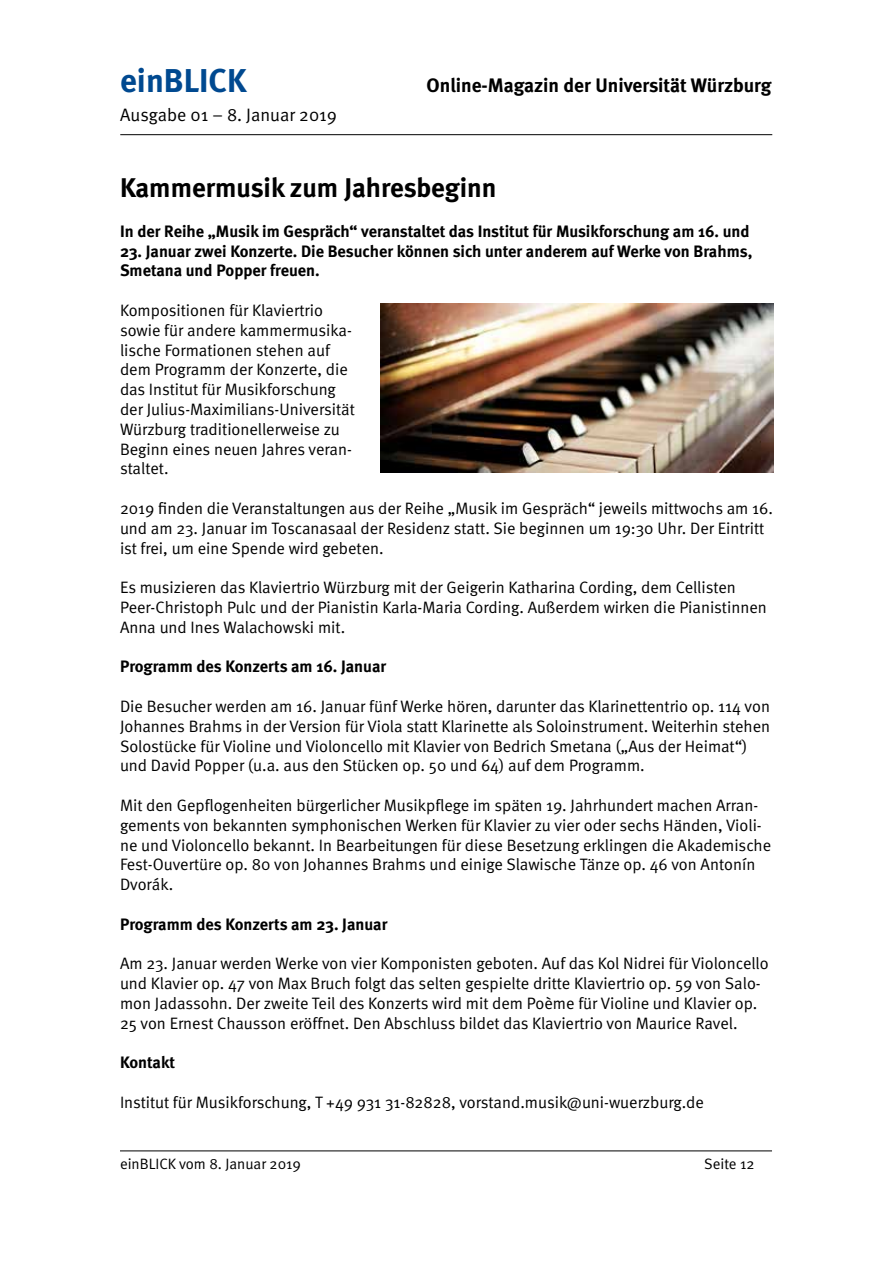
<style>
.page{position:relative;width:893px;height:1263px;background:#fff}
.page>*{position:absolute;margin:0;border:0;box-sizing:border-box;transform-origin:0 0}
.t1{font:700 33px "Meta";color:#004990}
.t2{font:700 27px "Meta";color:#000}
.t3{font:700 19.5px "Meta";color:#000}
.t4{font:18px "Meta Normal";color:#000}
.t5{font:16.5px/19.8px "Meta Normal";color:#000}
.t6{font:700 16.5px/19.8px "Meta";color:#000}
.t7{font:15px "Meta Normal";color:#000}
</style>
<div class="page">
<hr style="left:120px;top:134px;width:652px;height:1px;background:#000">
<hr style="left:120px;top:1150px;width:652px;height:1px;background:#000">
<img style="left:380px;top:304px;width:393px;height:168px">
<h1 class="t1" style="left:120px;top:61px;width:128px">einBLICK</h1>
<p class="t3" style="left:427px;top:74px;width:346px">Online-Magazin der Universität Würzburg</p>
<p class="t4" style="left:120px;top:105px;width:218px">Ausgabe 01 – 8. Januar 2019</p>
<h2 class="t2" style="left:120px;top:172px;width:378px">Kammermusik zum Jahresbeginn</h2>
<p class="t6" style="left:120px;top:221px;width:631px">In der Reihe „Musik im Gespräch“ veranstaltet das Institut für Musikforschung am 16. und</p>
<p class="t6" style="left:120px;top:241px;width:634px">23. Januar zwei Konzerte. Die Besucher können sich unter anderem auf Werke von Brahms,<br>Smetana und Popper freuen.</p>
<p class="t5" style="left:120px;top:300px;width:236px">Kompositionen für Klaviertrio sowie für andere kammermusika&shy;lische Formationen stehen auf dem Programm der Konzerte, die das Institut für Musikforschung der Julius-Maximilians-Universität<br>Würzburg traditionellerweise zu<br>Beginn eines neuen Jahres veran&shy;staltet.</p>
<p class="t5" style="left:120px;top:498px;width:654px">2019 finden die Veranstaltungen aus der Reihe „Musik im Gespräch“ jeweils mittwochs am 16. und am 23. Januar im Toscanasaal der Residenz statt. Sie beginnen um 19:30 Uhr. Der Eintritt ist frei, um eine Spende wird gebeten.</p>
<p class="t5" style="left:120px;top:577px;width:648px">Es musizieren das Klaviertrio Würzburg mit der Geigerin Katharina Cording, dem Cellisten<br>Peer-Christoph Pulc und der Pianistin Karla-Maria Cording. Außerdem wirken die Pianistinnen<br>Anna und Ines Walachowski mit.</p>
<p class="t6" style="left:120px;top:656px;width:268px">Programm des Konzerts am 16. Januar</p>
<p class="t5" style="left:120px;top:696px;width:652px">Die Besucher werden am 16. Januar fünf Werke hören, darunter das Klarinettentrio op. 114 von Johannes Brahms in der Version für Viola statt Klarinette als Soloinstrument. Weiterhin stehen Solostücke für Violine und Violoncello mit Klavier von Bedrich Smetana („Aus der Heimat“) und David Popper (u.a. aus den Stücken op. 50 und 64) auf dem Programm.</p>
<p class="t5" style="left:120px;top:795px;width:653px">Mit den Gepflogenheiten bürgerlicher Musikpflege im späten 19. Jahrhundert machen Arran&shy;gements von bekannten symphonischen Werken für Klavier zu vier oder sechs Händen, Violi&shy;ne und Violoncello bekannt. In Bearbeitungen für diese Besetzung erklingen die Akademische Fest-Ouvertüre op. 80 von Johannes Brahms und einige Slawische Tänze op. 46 von Antonín Dvorák.</p>
<p class="t6" style="left:120px;top:914px;width:269px">Programm des Konzerts am 23. Januar</p>
<p class="t5" style="left:120px;top:953px;width:650px">Am 23. Januar werden Werke von vier Komponisten geboten. Auf das Kol Nidrei für Violoncello und Klavier op. 47 von Max Bruch folgt das selten gespielte dritte Klaviertrio op. 59 von Salo&shy;mon Jadassohn. Der zweite Teil des Konzerts wird mit dem Poème für Violine und Klavier op.<br>25 von Ernest Chausson eröffnet. Den Abschluss bildet das Klaviertrio von Maurice Ravel.</p>
<p class="t6" style="left:120px;top:1052px;width:57px">Kontakt</p>
<p class="t5" style="left:120px;top:1092px;width:585px">Institut für Musikforschung, T +49 931 31-82828, vorstand.musik@uni-wuerzburg.de</p>
<p class="t7" style="left:120px;top:1155px;width:182px">einBLICK vom 8. Januar 2019</p>
<p class="t7" style="left:704px;top:1155px;width:52px">Seite 12</p>
</div>
